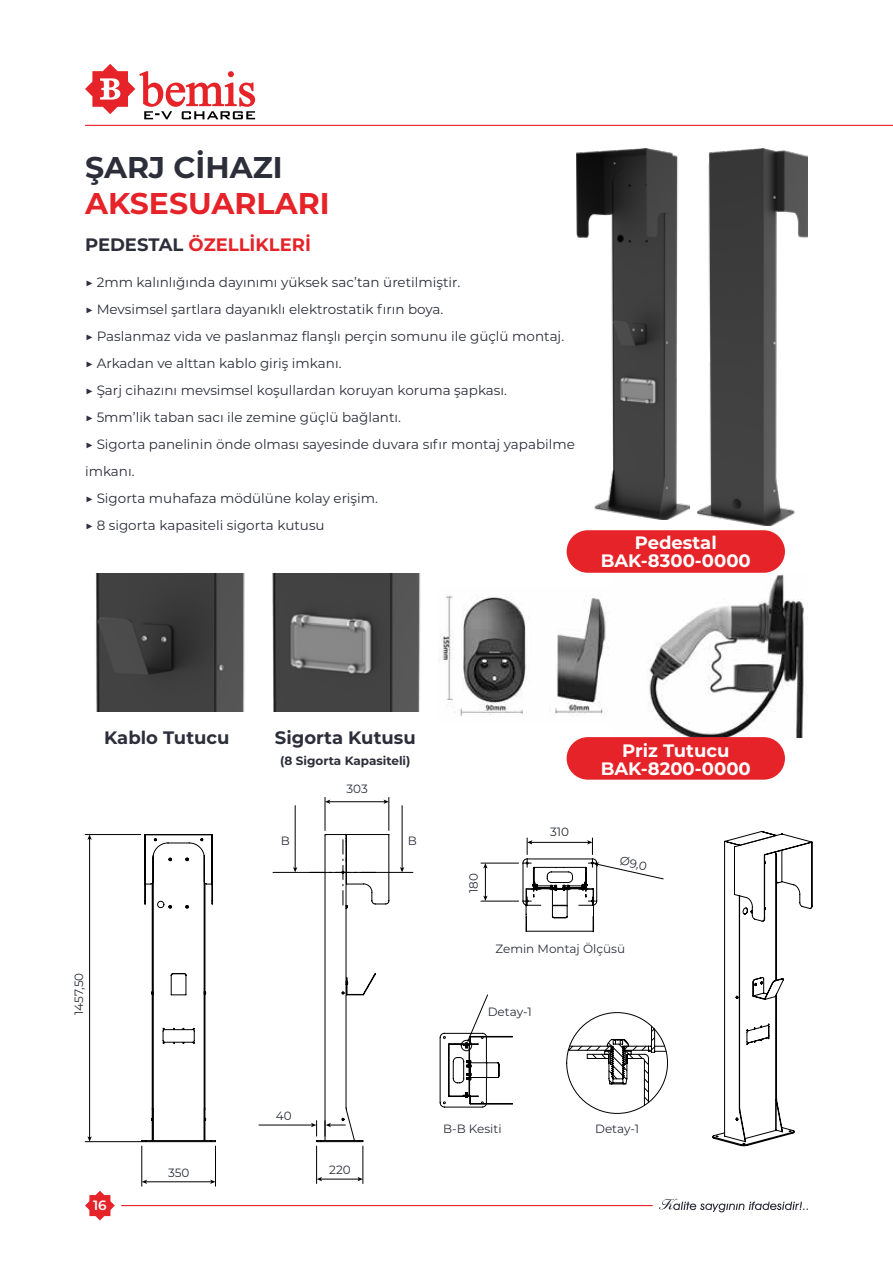
<style>
.page{position:relative;width:893px;height:1263px;background:#fff}
.page>*{position:absolute;margin:0;border:0;box-sizing:border-box;transform-origin:0 0}
.t1{font:700 30px "Montserrat";color:#e52328}
.t2{font:700 30px "Montserrat";color:#2c2e3a}
.t3{font:700 18px/18px "Montserrat";color:#fff;text-align:center}
.t4{font:700 18px "Montserrat";color:#2c2e3a}
.t5{font:700 18px "Montserrat";color:#e52328}
.t6{font:13.5px/27px "Montserrat";color:#2c2e3a}
.t7{font:600 13.5px "Montserrat";color:#fff}
.t8{font:12px "Montserrat";color:#2c2e3a}
.t9{font:700 12px "Montserrat";color:#2c2e3a}
.s1{color:#2c2e3a}
</style>
<div class="page">
<svg style="left:85px;top:1191px;width:30px;height:29px"></svg>
<hr style="left:121px;top:1205px;width:532px;height:1px;background:#e52328">
<hr style="left:85px;top:125px;width:808px;height:1px;background:#e52328">
<svg style="left:659px;top:1199px;width:149px;height:13px"></svg>
<svg style="left:85px;top:64px;width:170px;height:55px"></svg>
<svg style="left:142px;top:834px;width:74px;height:308px"></svg>
<hr style="left:89px;top:838px;width:1px;height:300px;background:#000">
<svg style="left:87px;top:1136px;width:5px;height:5px"></svg>
<svg style="left:87px;top:835px;width:5px;height:5px"></svg>
<hr style="left:85px;top:1141px;width:57px;height:1px;background:#000">
<hr style="left:85px;top:834px;width:56px;height:1px;background:#000">
<hr style="left:146px;top:1181px;width:66px;height:1px;background:#000">
<svg style="left:143px;top:1179px;width:4px;height:5px"></svg>
<svg style="left:210px;top:1179px;width:5px;height:5px"></svg>
<hr style="left:142px;top:1146px;width:1px;height:40px;background:#000">
<hr style="left:215px;top:1146px;width:1px;height:40px;background:#000">
<hr style="left:273px;top:872px;width:67px;height:1px;background:#000">
<hr style="left:346px;top:872px;width:67px;height:1px;background:#000">
<hr style="left:295px;top:806px;width:1px;height:63px;background:#000">
<svg style="left:293px;top:867px;width:4px;height:5px"></svg>
<hr style="left:402px;top:806px;width:1px;height:63px;background:#000">
<svg style="left:400px;top:867px;width:4px;height:5px"></svg>
<hr style="left:329px;top:801px;width:56px;height:1px;background:#000">
<svg style="left:326px;top:799px;width:4px;height:5px"></svg>
<svg style="left:383px;top:799px;width:6px;height:5px"></svg>
<hr style="left:325px;top:797px;width:1px;height:33px;background:#000">
<hr style="left:389px;top:797px;width:1px;height:33px;background:#000">
<hr style="left:320px;top:1179px;width:39px;height:1px;background:#000">
<svg style="left:317px;top:1177px;width:5px;height:4px"></svg>
<svg style="left:358px;top:1177px;width:5px;height:4px"></svg>
<hr style="left:316px;top:1146px;width:1px;height:37px;background:#000">
<hr style="left:363px;top:1146px;width:1px;height:37px;background:#000">
<hr style="left:259px;top:1125px;width:54px;height:1px;background:#000">
<svg style="left:310px;top:834px;width:79px;height:308px"></svg>
<svg style="left:712px;top:831px;width:100px;height:315px"></svg>
<svg style="left:440px;top:994px;width:73px;height:113px"></svg>
<svg style="left:566px;top:1012px;width:102px;height:101px"></svg>
<hr style="left:485px;top:867px;width:1px;height:30px;background:#000">
<svg style="left:483px;top:896px;width:5px;height:5px"></svg>
<svg style="left:483px;top:864px;width:5px;height:4px"></svg>
<hr style="left:481px;top:901px;width:38px;height:1px;background:#000">
<hr style="left:481px;top:863px;width:38px;height:1px;background:#000">
<svg style="left:523px;top:838px;width:140px;height:93px"></svg>
<img style="left:576px;top:149px;width:113px;height:370px">
<img style="left:96px;top:573px;width:149px;height:139px">
<img style="left:272px;top:573px;width:149px;height:139px">
<img style="left:648px;top:573px;width:160px;height:164px">
<img style="left:438px;top:595px;width:168px;height:121px">
<img style="left:697px;top:149px;width:111px;height:377px">
<div style="left:567px;top:530px;width:218px;height:43px;background:#e52328;border-radius:21px"></div>
<div style="left:567px;top:737px;width:218px;height:43px;background:#e52328;border-radius:21px"></div>
<h1 class="t2" style="left:85px;top:146px;width:199px">ŞARJ CİHAZI</h1>
<h1 class="t1" style="left:85px;top:182px;width:246px">AKSESUARLARI</h1>
<h2 class="t5" style="left:85px;top:231px;width:227px"><span class="s1">PEDESTAL</span> ÖZELLİKLERİ</h2>
<p class="t6" style="left:85px;top:268px;width:491px">▶ 2mm kalınlığında dayınımı yüksek sac’tan üretilmiştir.<br>▶ Mevsimsel şartlara dayanıklı elektrostatik fırın boya.<br>▶ Paslanmaz vida ve paslanmaz flanşlı perçin somunu ile güçlü montaj. ▶ Arkadan ve alttan kablo giriş imkanı.<br>▶ Şarj cihazını mevsimsel koşullardan koruyan koruma şapkası.<br>▶ 5mm’lik taban sacı ile zemine güçlü bağlantı.<br>▶ Sigorta panelinin önde olması sayesinde duvara sıfır montaj yapabilme imkanı.<br>▶ Sigorta muhafaza mödülüne kolay erişim.<br>▶ 8 sigorta kapasiteli sigorta kutusu</p>
<h2 class="t3" style="left:601px;top:532px;width:152px">Pedestal<br>BAK-8300-0000</h2>
<h2 class="t4" style="left:104px;top:724px;width:127px">Kablo Tutucu</h2>
<h2 class="t4" style="left:275px;top:724px;width:142px">Sigorta Kutusu</h2>
<p class="t9" style="left:280px;top:752px;width:132px">(8 Sigorta Kapasiteli)</p>
<p class="t8" style="left:346px;top:781px;width:23px">303</p>
<p class="t8" style="left:281px;top:832px;width:11px">B</p>
<p class="t8" style="left:408px;top:832px;width:11px">B</p>
<p class="t8" style="left:465px;top:893px;width:21px;rotate:-90deg">180</p>
<p class="t8" style="left:550px;top:823px;width:21px">310</p>
<h2 class="t3" style="left:601px;top:741px;width:152px">Priz Tutucu<br>BAK-8200-0000</h2>
<p class="t8" style="left:622px;top:852px;width:29px;rotate:13deg">Ø9,0</p>
<p class="t8" style="left:71px;top:1015px;width:44px;rotate:-90deg">1457,50</p>
<p class="t7" style="left:93px;top:1195px;width:15px">16</p>
<p class="t8" style="left:168px;top:1164px;width:23px">350</p>
<p class="t8" style="left:276px;top:1107px;width:17px">40</p>
<p class="t8" style="left:329px;top:1162px;width:23px">220</p>
<p class="t8" style="left:495px;top:940px;width:131px">Zemin Montaj Ölçüsü</p>
<p class="t8" style="left:488px;top:1003px;width:46px">Detay-1</p>
<p class="t8" style="left:443px;top:1121px;width:60px">B-B Kesiti</p>
<p class="t8" style="left:595px;top:1121px;width:46px">Detay-1</p>
</div>
